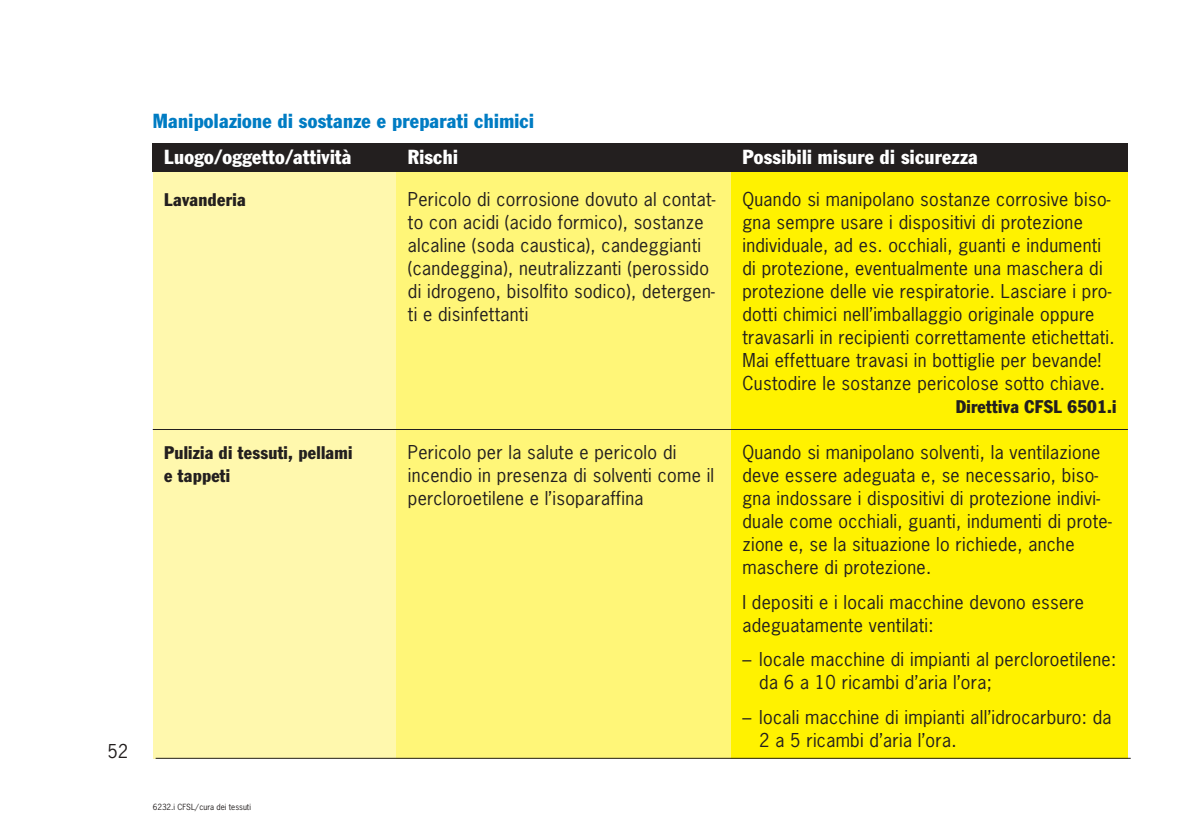
<style>
.page{position:relative;width:1190px;height:840px;background:#fff}
.page>*{position:absolute;margin:0;border:0;box-sizing:border-box;transform-origin:0 0}
.t1{font:condensed 20px "Franklin Gothic";letter-spacing:.015em;color:#fff}
.t2{font:condensed 20px "Franklin Gothic";letter-spacing:.015em;color:#007cc3}
.t3{font:18px/23px "News Gothic";letter-spacing:.015em;color:#231f1f}
.t4{font:condensed 18px/23px "Franklin Gothic";letter-spacing:.015em;color:#231f1f}
.t5{font:8px "News Gothic";color:#231f1f}
</style>
<div class="page">
<div style="left:153px;top:160px;width:244px;height:598px;background:#fff8ad"></div>
<div style="left:397px;top:160px;width:334px;height:598px;background:#fff678"></div>
<div style="left:731px;top:160px;width:397px;height:598px;background:#fff200"></div>
<div style="left:153px;top:143px;width:975px;height:29px;background:#231f1f"></div>
<hr style="left:153px;top:429px;width:975px;height:1px;background:#231f1f">
<hr style="left:156px;top:758px;width:975px;height:1px;background:#231f1f">
<p class="t3" style="left:107px;top:741px;width:22px">52</p>
<p class="t2" style="left:153px;top:114px;width:383px">Manipolazione di sostanze e preparati chimici</p>
<p class="t1" style="left:164px;top:149px;width:189px">Luogo/oggetto/attività</p>
<p class="t1" style="left:408px;top:149px;width:52px">Rischi</p>
<p class="t1" style="left:742px;top:149px;width:237px">Possibili misure di sicurezza</p>
<p class="t4" style="left:164px;top:190px;width:83px">Lavanderia</p>
<p class="t4" style="left:164px;top:443px;width:190px">Pulizia di tessuti, pellami e tappeti</p>
<p class="t5" style="left:153px;top:804px;width:100px">6232.i CFSL/cura dei tessuti</p>
<p class="t3" style="left:408px;top:189px;width:309px">Pericolo di corrosione dovuto al contat&shy;to con acidi (acido formico), sostanze alcaline (soda caustica), candeggianti (candeggina), neutralizzanti (perossido di idrogeno, bisolfito sodico), detergen&shy;ti e disinfettanti</p>
<p class="t3" style="left:408px;top:442px;width:308px">Pericolo per la salute e pericolo di incendio in presenza di solventi come il percloroetilene e l’isoparaffina</p>
<p class="t3" style="left:742px;top:189px;width:374px">Quando si manipolano sostanze corrosive biso&shy;gna sempre usare i dispositivi di protezione individuale, ad es. occhiali, guanti e indumenti di protezione, eventualmente una maschera di protezione delle vie respiratorie. Lasciare i pro&shy;dotti chimici nell’imballaggio originale oppure travasarli in recipienti correttamente etichettati.<br>Mai effettuare travasi in bottiglie per bevande!<br>Custodire le sostanze pericolose sotto chiave.</p>
<p class="t4" style="left:956px;top:397px;width:162px">Direttiva CFSL 6501.i</p>
<p class="t3" style="left:742px;top:442px;width:371px">Quando si manipolano solventi, la ventilazione deve essere adeguata e, se necessario, biso&shy;gna indossare i dispositivi di protezione indivi&shy;duale come occhiali, guanti, indumenti di prote&shy;zione e, se la situazione lo richiede, anche maschere di protezione.</p>
<p class="t3" style="left:742px;top:592px;width:343px">I depositi e i locali macchine devono essere adeguatamente ventilati:</p>
<p class="t3" style="left:759px;top:649px;width:358px;text-indent:-17px">– locale macchine di impianti al percloroetilene: da 6 a 10 ricambi d’aria l’ora;</p>
<p class="t3" style="left:759px;top:707px;width:354px;text-indent:-17px">– locali macchine di impianti all’idrocarburo: da<br>2 a 5 ricambi d’aria l’ora.</p>
</div>
